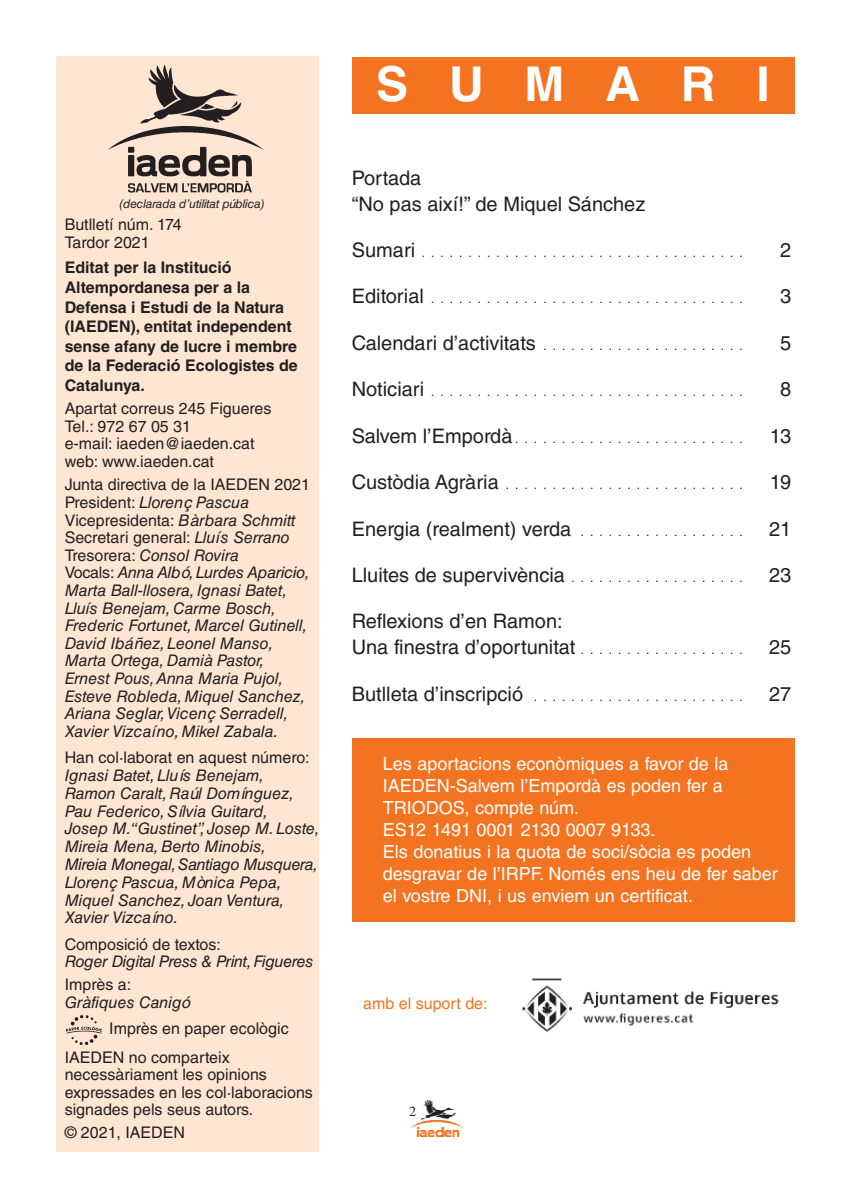
<style>
.page{position:relative;width:851px;height:1191px;background:#fff}
.page>*{position:absolute;margin:0;border:0;box-sizing:border-box;transform-origin:0 0}
.t1{font:700 48px "Helvetica LT Std";letter-spacing:.85em;color:#fff}
.t2{font:20px/26px "Helvetica LT Std";color:#231f20}
.t3{font:18px/22px "Helvetica LT Std";color:#fff}
.t4{font:italic 16px/17.6px "Helvetica LT Std";color:#231f20}
.t5{font:16px/17.6px "Helvetica LT Std";color:#231f20}
.t6{font:700 16px/19.6px "Helvetica LT Std";color:#231f20}
.t7{font:italic 16px "Helvetica LT Std";letter-spacing:-.02em;color:#231f20}
.t8{font:16px "Helvetica LT Std";color:#f47321}
.t9{font:14px "Times LT Std";color:#231f20}
.t10{font:12px "Helvetica LT Std";color:#231f20}
.t11{font:italic 12px "Helvetica LT Std";letter-spacing:-.015em;color:#231f20}
.s1{font-style:normal}
.s2{font-size:20px}
.s3{font-size:12px}
</style>
<div class="page">
<img style="left:410px;top:1119px;width:53px;height:18px">
<svg style="left:421px;top:1100px;width:36px;height:19px"></svg>
<div style="left:351px;top:57px;width:443px;height:56px;background:#f47321"></div>
<div style="left:57px;top:57px;width:262px;height:1094px;background:#fee6d3"></div>
<img style="left:66px;top:1015px;width:37px;height:30px">
<div style="left:351px;top:738px;width:443px;height:184px;background:#f47321"></div>
<img style="left:108px;top:65px;width:156px;height:128px">
<img style="left:521px;top:978px;width:258px;height:54px">
<p class="t11" style="left:119px;top:200px;width:147px">(declarada d’utilitat pública)</p>
<p class="t5" style="left:65px;top:217px;width:118px">Butlletí núm. 174<br>Tardor 2021</p>
<p class="t6" style="left:65px;top:259px;width:234px">Editat per la Institució<br>Altempordanesa per a la<br>Defensa i Estudi de la Natura (IAEDEN), entitat independent sense afany de lucre i membre de la Federació Ecologistes de<br>Catalunya.</p>
<p class="t5" style="left:65px;top:401px;width:208px">Apartat correus 245 Figueres<br>Tel.: 972 67 05 31<br>e-mail: iaeden@iaeden.cat web: www.iaeden.cat</p>
<p class="t4" style="left:65px;top:477px;width:247px"><span class="s1">Junta directiva de la IAEDEN 2021<br>President:</span> Llorenç Pascua<br><span class="s1">Vicepresidenta:</span> Bàrbara Schmitt<br><span class="s1">Secretari general:</span> Lluís Serrano<br><span class="s1">Tresorera:</span> Consol Rovira<br><span class="s1">Vocals:</span> Anna Albó,Lurdes Aparicio,<br>Marta Ball-llosera, Ignasi Batet,<br>Lluís Benejam, Carme Bosch,<br>Frederic Fortunet, Marcel Gutinell,<br>David Ibáñez, Leonel Manso,<br>Marta Ortega, Damià Pastor,<br>Ernest Pous,Anna Maria Pujol,<br>Esteve Robleda, Miquel Sanchez,<br>Ariana Seglar,Vicenç Serradell,<br>Xavier Vizcaíno, Mikel Zabala.</p>
<p class="t5" style="left:65px;top:750px;width:246px">Han col·laborat en aquest número:</p>
<p class="t4" style="left:65px;top:768px;width:256px">Ignasi Batet, Lluís Benejam,<br>Ramon Caralt, Raúl Domínguez,<br>Pau Federico,Sílvia Guitard,<br>Josep M.“Gustinet”, Josep M. Loste,<br>Mireia Mena, Berto Minobis,<br>Mireia Monegal,Santiago Musquera,<br>Llorenç Pascua, Mònica Pepa,<br>Miquel Sanchez, Joan Ventura,<br>Xavier Vizcaíno.</p>
<p class="t5" style="left:65px;top:936px;width:158px">Composició de textos:</p>
<p class="t7" style="left:65px;top:955px;width:250px">Roger Digital Press &amp; Print,Figueres</p>
<p class="t5" style="left:65px;top:977px;width:68px">Imprès a:</p>
<p class="t4" style="left:65px;top:995px;width:127px">Gràfiques Canigó</p>
<p class="t5" style="left:65px;top:1015px;width:225px;line-height:28.8px;text-indent:44px">Imprès en paper ecològic<br>IAEDEN no comparteix</p>
<p class="t5" style="left:65px;top:1067px;width:250px">necessàriament les opinions expressades en les col·laboracions signades pels seus autors.</p>
<p class="t5" style="left:65px;top:1125px;width:122px">© 2021, IAEDEN</p>
<h1 class="t1" style="left:376px;top:67px;width:395px">SUMARI</h1>
<p class="t2" style="left:351px;top:166px;width:295px">Portada<br>“No pas així!” de Miquel Sánchez</p>
<p class="t10" style="left:351px;top:248px;width:392px"><span class="s2">Sumari</span>...................................</p>
<p class="t2" style="left:780px;top:239px;width:13px">2</p>
<p class="t10" style="left:351px;top:295px;width:392px"><span class="s2">Editorial</span>..................................</p>
<p class="t2" style="left:780px;top:285px;width:13px">3</p>
<p class="t10" style="left:351px;top:341px;width:392px"><span class="s2">Calendarid’activitats</span> ......................</p>
<p class="t2" style="left:780px;top:332px;width:13px">5</p>
<p class="t10" style="left:351px;top:387px;width:392px"><span class="s2">Noticiari</span>..................................</p>
<p class="t2" style="left:780px;top:378px;width:13px">8</p>
<p class="t10" style="left:351px;top:434px;width:392px"><span class="s2">Salveml’Empordà</span>.........................</p>
<p class="t2" style="left:769px;top:424px;width:23px">13</p>
<p class="t10" style="left:351px;top:480px;width:392px"><span class="s2">CustòdiaAgrària</span>..........................</p>
<p class="t2" style="left:769px;top:471px;width:23px">19</p>
<p class="t2" style="left:351px;top:517px;width:392px">Energia(realment)verda <span class="s3">. . . . . . . . . . . . . . . . . .</span></p>
<p class="t2" style="left:769px;top:517px;width:24px">21</p>
<p class="t2" style="left:351px;top:564px;width:392px">Lluitesdesupervivència <span class="s3">. . . . . . . . . . . . . . . . . . .</span></p>
<p class="t2" style="left:769px;top:564px;width:24px">23</p>
<p class="t2" style="left:351px;top:610px;width:392px">Reflexions d’en Ramon:<br>Una finestra d’oportunitat <span class="s3">. . . . . . . . . . . . . . . . . .</span></p>
<p class="t2" style="left:769px;top:636px;width:24px">25</p>
<p class="t10" style="left:351px;top:692px;width:392px"><span class="s2">Butlletad’inscripció</span> .......................</p>
<p class="t2" style="left:769px;top:682px;width:24px">27</p>
<p class="t3" style="left:383px;top:754px;width:396px">Les aportacions econòmiques a favor de la IAEDEN-Salvem l’Empordà es poden fer a TRIODOS, compte núm.<br>ES12 1491 0001 2130 0007 9133.<br>Els donatius i la quota de soci/sòcia es poden desgravar de l’IRPF. Només ens heu de fer saber el vostre DNI, i us enviem un certificat.</p>
<p class="t8" style="left:363px;top:997px;width:126px">amb el suport de:</p>
<p class="t9" style="left:409px;top:1106px;width:8px">2</p>
</div>
